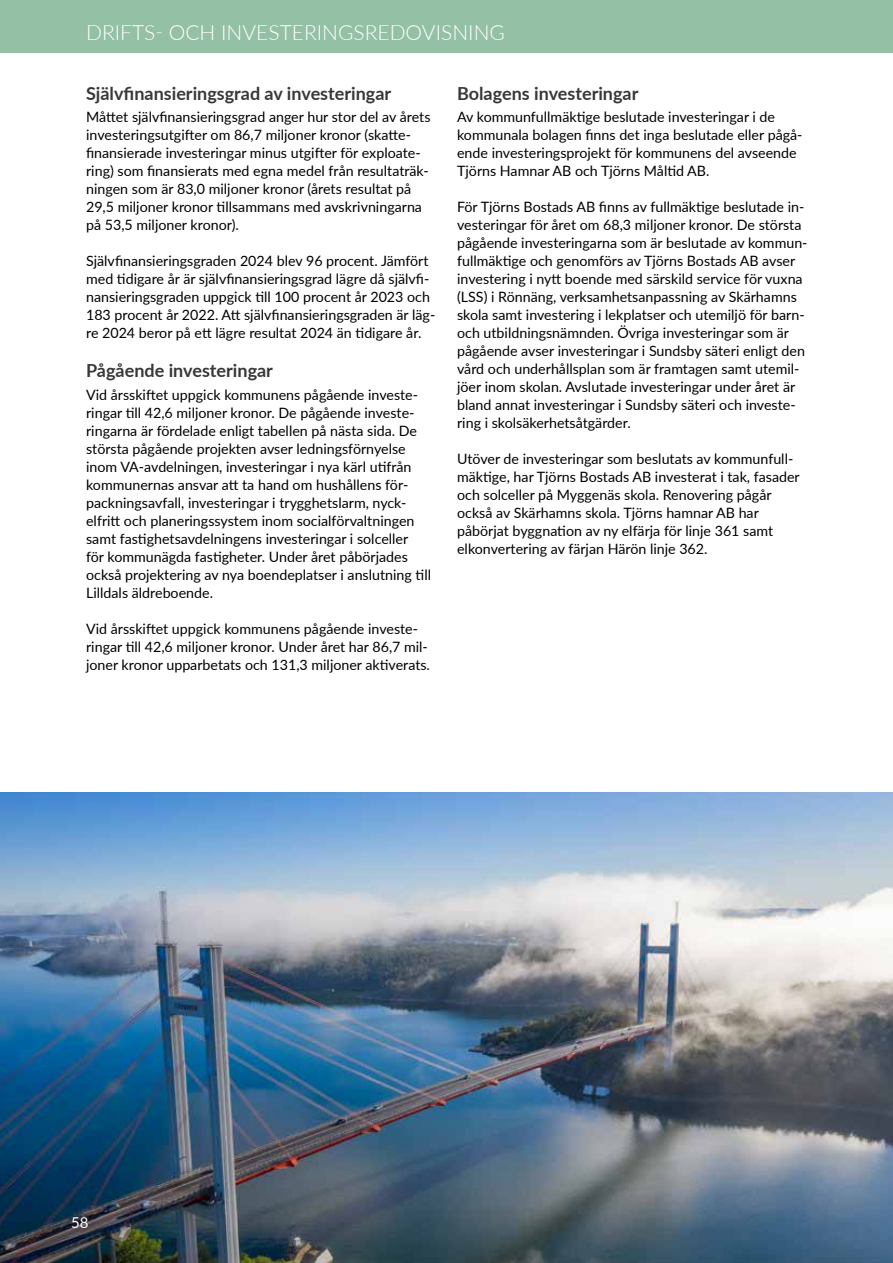
<style>
.page{position:relative;width:893px;height:1263px;background:#fff}
.page>*{position:absolute;margin:0;border:0;box-sizing:border-box;transform-origin:0 0}
.t1{font:300 21px "Lato";color:#fff}
.t2{font:700 18px "Lato";color:#383937}
.t3{font:15px "Lato";color:#fff}
.t4{font:14.25px/18px "Lato";color:#000}
</style>
<div class="page">
<div style="left:0;top:0;width:893px;height:52px;background:#94c0a5"></div>
<img style="left:0;top:792px;width:893px;height:471px">
<h1 class="t1" style="left:86px;top:18px;width:420px">DRIFTS- OCH INVESTERINGSREDOVISNING</h1>
<p class="t2" style="left:86px;top:80px;width:307px">Självfinansieringsgrad av investeringar</p>
<p class="t4" style="left:86px;top:107px;width:346px">Måttet självfinansieringsgrad anger hur stor del av årets investeringsutgifter om 86,7 miljoner kronor (skatte&shy;finansierade investeringar minus utgifter för exploate&shy;ring) som finansierats med egna medel från resultaträk&shy;ningen som är 83,0 miljoner kronor (årets resultat på 29,5 miljoner kronor tillsammans med avskrivningarna på 53,5 miljoner kronor).</p>
<p class="t4" style="left:86px;top:251px;width:351px">Självfinansieringsgraden 2024 blev 96 procent. Jämfört med tidigare år är självfinansieringsgrad lägre då självfi&shy;nansieringsgraden uppgick till 100 procent år 2023 och 183 procent år 2022. Att självfinansieringsgraden är läg&shy;re 2024 beror på ett lägre resultat 2024 än tidigare år.</p>
<p class="t2" style="left:86px;top:358px;width:188px">Pågående investeringar</p>
<p class="t4" style="left:86px;top:385px;width:346px">Vid årsskiftet uppgick kommunens pågående investe&shy;ringar till 42,6 miljoner kronor. De pågående investe&shy;ringarna är fördelade enligt tabellen på nästa sida. De största pågående projekten avser ledningsförnyelse inom VA-avdelningen, investeringar i nya kärl utifrån kommunernas ansvar att ta hand om hushållens för&shy;packningsavfall, investeringar i trygghetslarm, nyck&shy;elfritt och planeringssystem inom socialförvaltningen samt fastighetsavdelningens investeringar i solceller<br>för kommunägda fastigheter. Under året påbörjades också projektering av nya boendeplatser i anslutning till Lilldals äldreboende.</p>
<p class="t4" style="left:86px;top:619px;width:345px">Vid årsskiftet uppgick kommunens pågående investe&shy;ringar till 42,6 miljoner kronor. Under året har 86,7 mil&shy;joner kronor upparbetats och 131,3 miljoner aktiverats.</p>
<p class="t2" style="left:457px;top:80px;width:183px">Bolagens investeringar</p>
<p class="t4" style="left:457px;top:107px;width:347px">Av kommunfullmäktige beslutade investeringar i de kommunala bolagen finns det inga beslutade eller pågå&shy;ende investeringsprojekt för kommunens del avseende Tjörns Hamnar AB och Tjörns Måltid AB.</p>
<p class="t4" style="left:457px;top:197px;width:352px">För Tjörns Bostads AB finns av fullmäktige beslutade in&shy;vesteringar för året om 68,3 miljoner kronor. De största pågående investeringarna som är beslutade av kommun&shy;fullmäktige och genomförs av Tjörns Bostads AB avser investering i nytt boende med särskild service för vuxna (LSS) i Rönnäng, verksamhetsanpassning av Skärhamns skola samt investering i lekplatser och utemiljö för barn&shy;och utbildningsnämnden. Övriga investeringar som är pågående avser investeringar i Sundsby säteri enligt den vård och underhållsplan som är framtagen samt utemil&shy;jöer inom skolan. Avslutade investeringar under året är bland annat investeringar i Sundsby säteri och investe&shy;ring i skolsäkerhetsåtgärder.</p>
<p class="t4" style="left:457px;top:449px;width:344px">Utöver de investeringar som beslutats av kommunfull&shy;mäktige, har Tjörns Bostads AB investerat i tak, fasader och solceller på Myggenäs skola. Renovering pågår också av Skärhamns skola. Tjörns hamnar AB har påbörjat byggnation av ny elfärja för linje 361 samt elkonvertering av färjan Härön linje 362.</p>
<p class="t3" style="left:71px;top:1212px;width:19px">58</p>
</div>
